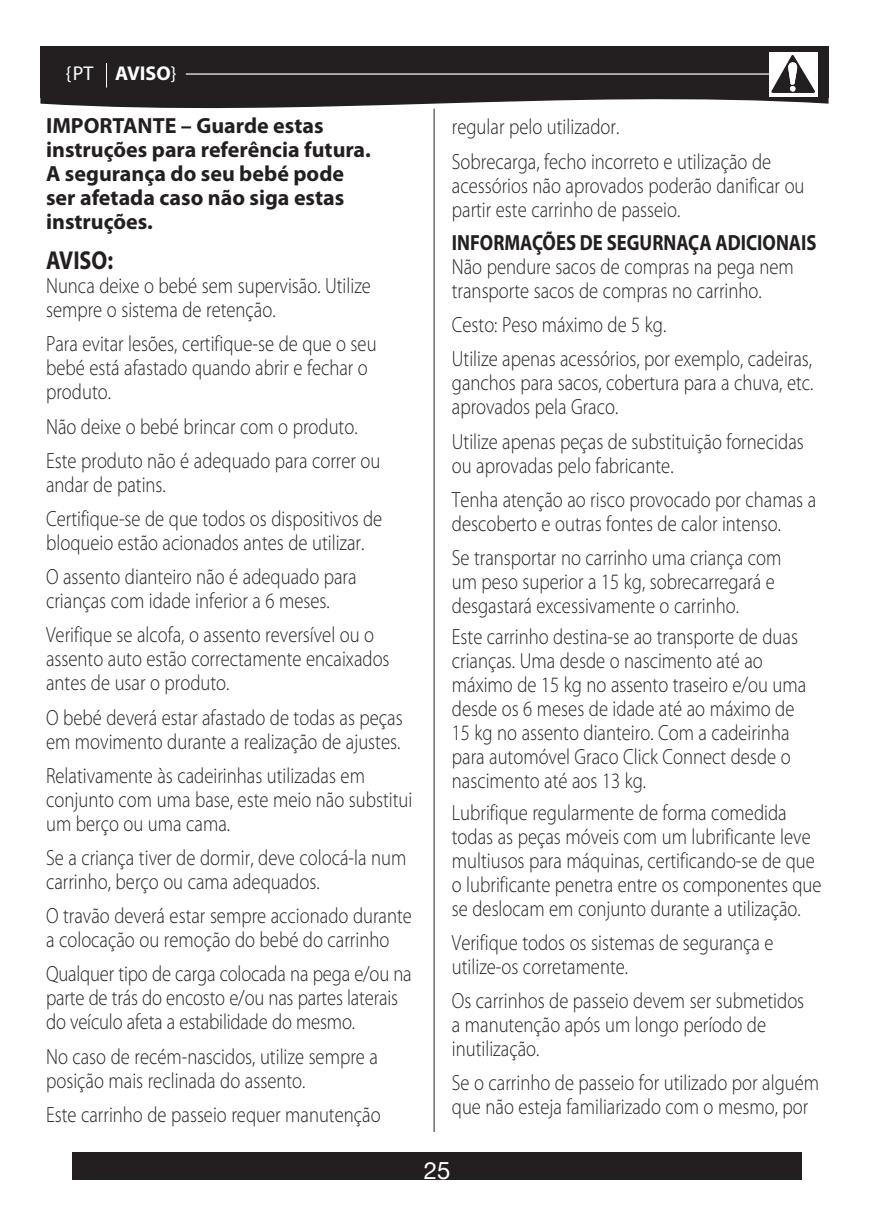
<style>
.page{position:relative;width:873px;height:1224px;background:#fff}
.page>*{position:absolute;margin:0;border:0;box-sizing:border-box;transform-origin:0 0}
.t1{font:700 26px "Myriad Pro";color:#231f20;scale:.85 1}
.t2{font:24px "Helvetica Neue";color:#fff}
.t3{font:300 22px/24px "Myriad Pro";color:#231f20;scale:.85 1}
.t4{font:700 22px/24px "Myriad Pro";color:#231f20}
.t5{font:700 22px "Myriad Pro";color:#231f20;scale:.85 1}
.t6{font:700 20px "Myriad Pro";color:#fff}
.s1{font-weight:400}
</style>
<div class="page">
<div style="left:72px;top:1152px;width:730px;height:28px;background:#231f20"></div>
<svg style="left:40px;top:97px;width:788px;height:22px"></svg>
<div style="left:40px;top:46px;width:788px;height:51px;background:#231f20"></div>
<svg style="left:106px;top:63px;width:1px;height:25px"></svg>
<hr style="left:186px;top:73px;width:615px;height:2px;background:#fff">
<div style="left:769px;top:52px;width:48px;height:44px;background:#fff"></div>
<svg style="left:771px;top:55px;width:44px;height:38px"></svg>
<hr style="left:434px;top:109px;width:1px;height:1023px;background:#231f20">
<p class="t6" style="left:66px;top:60px;width:112px"><span class="s1">{PT</span> AVISO<span class="s1">}</span></p>
<p class="t4" style="left:46px;top:113px;width:326px">IMPORTANTE – Guarde estas instruções para referência futura.<br>A segurança do seu bebé pode ser afetada caso não siga estas instruções.</p>
<p class="t1" style="left:46px;top:243px;width:80px">AVISO:</p>
<p class="t3" style="left:46px;top:274px;width:384px">Nunca deixe o bebé sem supervisão. Utilize sempre o sistema de retenção.</p>
<p class="t3" style="left:46px;top:332px;width:390px">Para evitar lesões, certifique-se de que o seu bebé está afastado quando abrir e fechar o produto.</p>
<p class="t3" style="left:46px;top:409px;width:395px;line-height:34.2px">Não deixe o bebé brincar com o produto.<br>Este produto não é adequado para correr ou</p>
<p class="t3" style="left:46px;top:467px;width:397px;line-height:34.2px">andar de patins.<br>Certifique-se de que todos os dispositivos de</p>
<p class="t3" style="left:46px;top:525px;width:376px;line-height:34.2px">bloqueio estão acionados antes de utilizar.<br>O assento dianteiro não é adequado para</p>
<p class="t3" style="left:46px;top:584px;width:387px;line-height:34.2px">crianças com idade inferior a 6 meses.<br>Verifique se alcofa, o assento reversível ou o</p>
<p class="t3" style="left:46px;top:647px;width:405px">assento auto estão correctamente encaixados antes de usar o produto.</p>
<p class="t3" style="left:46px;top:705px;width:421px">O bebé deverá estar afastado de todas as peças em movimento durante a realização de ajustes.</p>
<p class="t3" style="left:46px;top:763px;width:432px">Relativamente às cadeirinhas utilizadas em conjunto com uma base, este meio não substitui um berço ou uma cama.</p>
<p class="t3" style="left:46px;top:846px;width:425px">Se a criança tiver de dormir, deve colocá-la num carrinho, berço ou cama adequados.</p>
<p class="t3" style="left:46px;top:904px;width:432px">O travão deverá estar sempre accionado durante a colocação ou remoção do bebé do carrinho</p>
<p class="t3" style="left:46px;top:962px;width:432px">Qualquer tipo de carga colocada na pega e/ou na parte de trás do encosto e/ou nas partes laterais do veículo afeta a estabilidade do mesmo.</p>
<p class="t3" style="left:46px;top:1044px;width:392px">No caso de recém-nascidos, utilize sempre a posição mais reclinada do assento.</p>
<p class="t3" style="left:46px;top:1102px;width:395px">Este carrinho de passeio requer manutenção</p>
<p class="t3" style="left:452px;top:110px;width:377px;line-height:34.2px">regular pelo utilizador.<br>Sobrecarga, fecho incorreto e utilização de</p>
<p class="t3" style="left:452px;top:173px;width:416px">acessórios não aprovados poderão danificar ou partir este carrinho de passeio.</p>
<p class="t5" style="left:452px;top:228px;width:430px">INFORMAÇÕES DE SEGURNAÇA ADICIONAIS</p>
<p class="t3" style="left:452px;top:254px;width:404px">Não pendure sacos de compras na pega nem transporte sacos de compras no carrinho.</p>
<p class="t3" style="left:452px;top:307px;width:425px;line-height:34.2px">Cesto: Peso máximo de 5 kg.<br>Utilize apenas acessórios, por exemplo, cadeiras,</p>
<p class="t3" style="left:452px;top:371px;width:427px">ganchos para sacos, cobertura para a chuva, etc. aprovados pela Graco.</p>
<p class="t3" style="left:452px;top:429px;width:415px">Utilize apenas peças de substituição fornecidas ou aprovadas pelo fabricante.</p>
<p class="t3" style="left:452px;top:487px;width:430px">Tenha atenção ao risco provocado por chamas a descoberto e outras fontes de calor intenso.</p>
<p class="t3" style="left:452px;top:545px;width:389px">Se transportar no carrinho uma criança com um peso superior a 15 kg, sobrecarregará e desgastará excessivamente o carrinho.</p>
<p class="t3" style="left:452px;top:625px;width:418px">Este carrinho destina-se ao transporte de duas crianças. Uma desde o nascimento até ao máximo de 15 kg no assento traseiro e/ou uma desde os 6 meses de idade até ao máximo de 15 kg no assento dianteiro. Com a cadeirinha para automóvel Graco Click Connect desde o nascimento até aos 13 kg.</p>
<p class="t3" style="left:452px;top:800px;width:436px">Lubrifique regularmente de forma comedida todas as peças móveis com um lubrificante leve multiusos para máquinas, certificando-se de que o lubrificante penetra entre os componentes que se deslocam em conjunto durante a utilização.</p>
<p class="t3" style="left:452px;top:930px;width:380px">Verifique todos os sistemas de segurança e utilize-os corretamente.</p>
<p class="t3" style="left:452px;top:989px;width:416px">Os carrinhos de passeio devem ser submetidos a manutenção após um longo período de inutilização.</p>
<p class="t3" style="left:452px;top:1071px;width:433px">Se o carrinho de passeio for utilizado por alguém que não esteja familiarizado com o mesmo, por</p>
<p class="t2" style="left:424px;top:1153px;width:28px">25</p>
</div>
